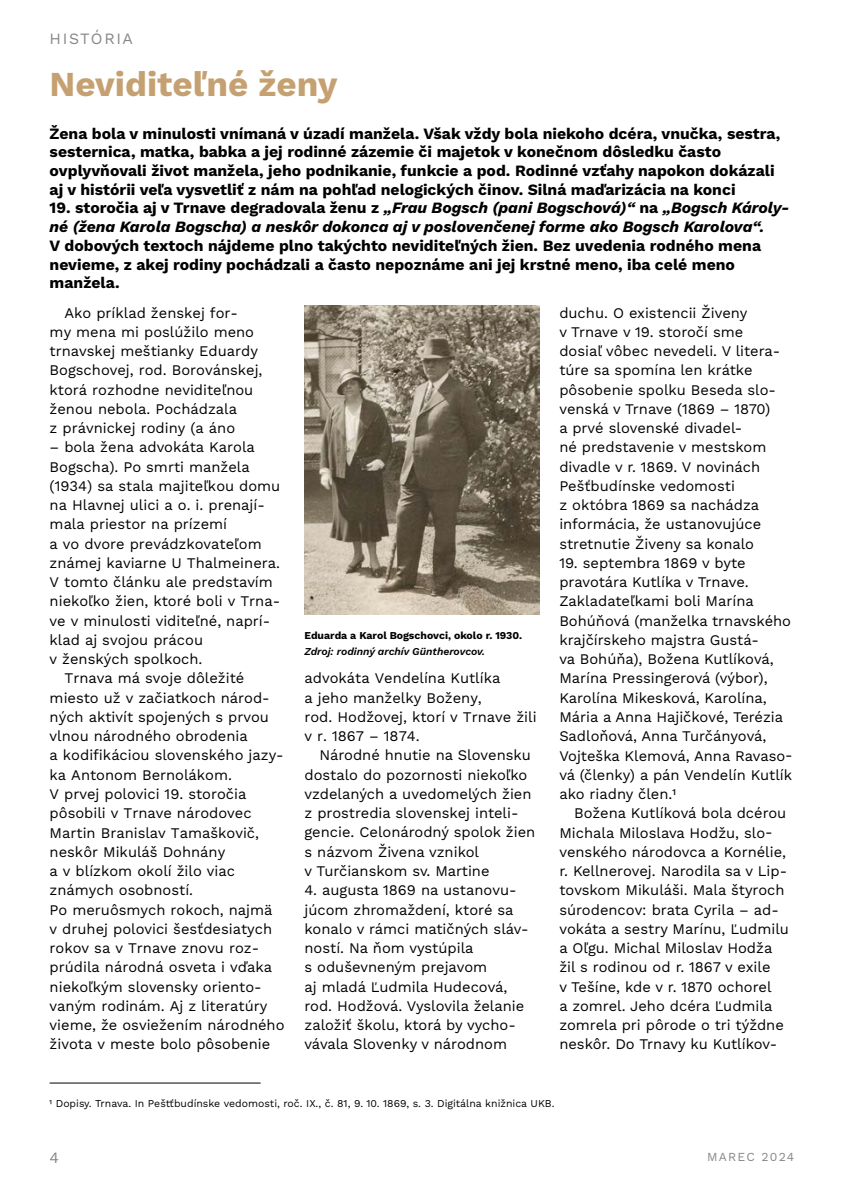
<style>
.page{position:relative;width:844px;height:1191px;background:#fff}
.page>*{position:absolute;margin:0;border:0;box-sizing:border-box;transform-origin:0 0}
.t1{font:700 35px "Work Sans";color:#c5a172}
.t2{font:700 15.75px/18.7px "Work Sans";color:#000}
.t3{font:italic 700 15.75px/18.7px "Work Sans";color:#000}
.t4{font:15.75px "Work Sans";letter-spacing:.1em;color:#878787}
.t5{font:14.7px/19.2px "Work Sans";color:#000}
.t6{font:12.25px "Work Sans";letter-spacing:.1em;color:#878787}
.t7{font:10.5px "Work Sans";color:#000}
.t8{font:700 10.5px "Work Sans";color:#000}
.t9{font:italic 600 10.5px "Work Sans";color:#000}
.s1{font-style:normal}
</style>
<div class="page">
<hr style="left:50px;top:1082px;width:210px;height:1px;background:#000">
<img style="left:304px;top:305px;width:235px;height:309px">
<p class="t4" style="left:50px;top:27px;width:85px">HISTÓRIA</p>
<h1 class="t1" style="left:50px;top:58px;width:289px">Neviditeľné ženy</h1>
<p class="t2" style="left:50px;top:123px;width:732px">Žena bola v minulosti vnímaná v úzadí manžela. Však vždy bola niekoho dcéra, vnučka, sestra, sesternica, matka, babka a jej rodinné zázemie či majetok v konečnom dôsledku často ovplyvňovali život manžela, jeho podnikanie, funkcie a pod. Rodinné vzťahy napokon dokázali aj v histórii veľa vysvetliť z nám na pohľad nelogických činov. Silná maďarizácia na konci</p>
<p class="t3" style="left:50px;top:198px;width:741px"><span class="s1">19. storočia aj v Trnave degradovala ženu z</span> „Frau Bogsch (pani Bogschová)“ <span class="s1">na</span> „Bogsch Károly&shy;né (žena Karola Bogscha) a neskôr dokonca aj v poslovenčenej forme ako Bogsch Karolova“.</p>
<p class="t2" style="left:50px;top:235px;width:712px">V dobových textoch nájdeme plno takýchto neviditeľných žien. Bez uvedenia rodného mena nevieme, z akej rodiny pochádzali a často nepoznáme ani jej krstné meno, iba celé meno manžela.</p>
<p class="t5" style="left:50px;top:302px;width:214px;text-indent:15px">Ako príklad ženskej for&shy;my mena mi poslúžilo meno trnavskej meštianky Eduardy<br>Bogschovej, rod. Borovánskej, ktorá rozhodne neviditeľnou ženou nebola. Pochádzala<br>z právnickej rodiny (a áno</p>
<p class="t5" style="left:50px;top:437px;width:207px">– bola žena advokáta Karola</p>
<p class="t5" style="left:50px;top:456px;width:201px">Bogscha). Po smrti manžela</p>
<p class="t5" style="left:50px;top:475px;width:232px">(1934) sa stala majiteľkou domu</p>
<p class="t5" style="left:50px;top:495px;width:217px">na Hlavnej ulici a o. i. prenají-</p>
<p class="t5" style="left:50px;top:514px;width:179px">mala priestor na prízemí</p>
<p class="t5" style="left:50px;top:533px;width:213px">a vo dvore prevádzkovateľom</p>
<p class="t5" style="left:50px;top:552px;width:232px">známej kaviarne U Thalmeinera.</p>
<p class="t5" style="left:50px;top:572px;width:225px">V tomto článku ale predstavím</p>
<p class="t5" style="left:50px;top:591px;width:232px">niekoľko žien, ktoré boli v Trna-</p>
<p class="t5" style="left:50px;top:610px;width:222px">ve v minulosti viditeľné, naprí-</p>
<p class="t5" style="left:50px;top:629px;width:155px">klad aj svojou prácou</p>
<p class="t5" style="left:50px;top:649px;width:154px">v ženských spolkoch.</p>
<p class="t5" style="left:64px;top:668px;width:181px">Trnava má svoje dôležité</p>
<p class="t5" style="left:50px;top:687px;width:221px">miesto už v začiatkoch národ-</p>
<p class="t5" style="left:50px;top:706px;width:221px">ných aktivít spojených s prvou</p>
<p class="t5" style="left:50px;top:726px;width:199px">vlnou národného obrodenia</p>
<p class="t5" style="left:50px;top:745px;width:235px">a kodifikáciou slovenského jazy-</p>
<p class="t5" style="left:50px;top:764px;width:184px">ka Antonom Bernolákom.</p>
<p class="t5" style="left:50px;top:783px;width:198px">V prvej polovici 19. storočia</p>
<p class="t5" style="left:50px;top:803px;width:203px">pôsobili v Trnave národovec</p>
<p class="t5" style="left:50px;top:822px;width:211px">Martin Branislav Tamaškovič,</p>
<p class="t5" style="left:50px;top:841px;width:177px">neskôr Mikuláš Dohnány</p>
<p class="t5" style="left:50px;top:860px;width:187px">a v blízkom okolí žilo viac</p>
<p class="t5" style="left:50px;top:880px;width:145px">známych osobností.</p>
<p class="t5" style="left:50px;top:899px;width:224px">Po meruôsmych rokoch, najmä</p>
<p class="t5" style="left:50px;top:918px;width:224px">v druhej polovici šesťdesiatych</p>
<p class="t5" style="left:50px;top:937px;width:211px">rokov sa v Trnave znovu roz-</p>
<p class="t5" style="left:50px;top:957px;width:224px">prúdila národná osveta i vďaka</p>
<p class="t5" style="left:50px;top:976px;width:213px">niekoľkým slovensky oriento-</p>
<p class="t5" style="left:50px;top:995px;width:219px">vaným rodinám. Aj z literatúry</p>
<p class="t5" style="left:50px;top:1014px;width:236px">vieme, že osviežením národného</p>
<p class="t5" style="left:50px;top:1034px;width:222px">života v meste bolo pôsobenie</p>
<p class="t5" style="left:559px;top:302px;width:222px">duchu. O existencii Živeny<br>v Trnave v 19. storočí sme dosiaľ vôbec nevedeli. V litera&shy;túre sa spomína len krátke pôsobenie spolku Beseda slo&shy;venská v Trnave (1869 – 1870) a prvé slovenské divadel-<br>né predstavenie v mestskom divadle v r. 1869. V novinách<br>Pešťbudínske vedomosti<br>z októbra 1869 sa nachádza informácia, že ustanovujúce stretnutie Živeny sa konalo</p>
<p class="t5" style="left:559px;top:552px;width:235px">19. septembra 1869 v byte pravotára Kutlíka v Trnave.<br>Zakladateľkami boli Marína<br>Bohúňová (manželka trnavského krajčírskeho majstra Gustá-<br>va Bohúňa), Božena Kutlíková,<br>Marína Pressingerová (výbor),<br>Karolína Mikesková, Karolína,<br>Mária a Anna Hajičkové, Terézia<br>Sadloňová, Anna Turčányová,<br>Vojteška Klemová, Anna Ravaso&shy;vá (členky) a pán Vendelín Kutlík ako riadny člen.1</p>
<p class="t5" style="left:559px;top:803px;width:231px;text-indent:15px">Božena Kutlíková bola dcérou<br>Michala Miloslava Hodžu, slo&shy;venského národovca a Kornélie, r. Kellnerovej. Narodila sa v Lip&shy;tovskom Mikuláši. Mala štyroch súrodencov: brata Cyrila – ad&shy;vokáta a sestry Marínu, Ľudmilu a Oľgu. Michal Miloslav Hodža žil s rodinou od r. 1867 v exile<br>v Tešíne, kde v r. 1870 ochorel<br>a zomrel. Jeho dcéra Ľudmila zomrela pri pôrode o tri týždne neskôr. Do Trnavy ku Kutlíkov-</p>
<p class="t8" style="left:304px;top:628px;width:219px">Eduarda a Karol Bogschovci, okolo r. 1930.</p>
<p class="t9" style="left:304px;top:643px;width:182px">Zdroj: rodinný archív Güntherovcov.</p>
<p class="t5" style="left:304px;top:668px;width:233px">advokáta Vendelína Kutlíka<br>a jeho manželky Boženy,<br>rod. Hodžovej, ktorí v Trnave žili v r. 1867 – 1874.</p>
<p class="t5" style="left:304px;top:745px;width:232px;text-indent:15px">Národné hnutie na Slovensku dostalo do pozornosti niekoľko vzdelaných a uvedomelých žien z prostredia slovenskej inteli&shy;gencie. Celonárodný spolok žien s názvom Živena vznikol<br>v Turčianskom sv. Martine</p>
<p class="t5" style="left:304px;top:880px;width:226px">4. augusta 1869 na ustanovu&shy;júcom zhromaždení, ktoré sa konalo v rámci matičných sláv&shy;ností. Na ňom vystúpila<br>s oduševneným prejavom<br>aj mladá Ľudmila Hudecová, rod. Hodžová. Vyslovila želanie založiť školu, ktorá by vycho&shy;vávala Slovenky v národnom</p>
<p class="t7" style="left:50px;top:1095px;width:506px">1 Dopisy. Trnava. In Peštťbudínske vedomosti, roč. IX., č. 81, 9. 10. 1869, s. 3. Digitálna knižnica UKB.</p>
<p class="t4" style="left:50px;top:1146px;width:11px">4</p>
<p class="t6" style="left:707px;top:1148px;width:89px">MAREC 2024</p>
</div>
